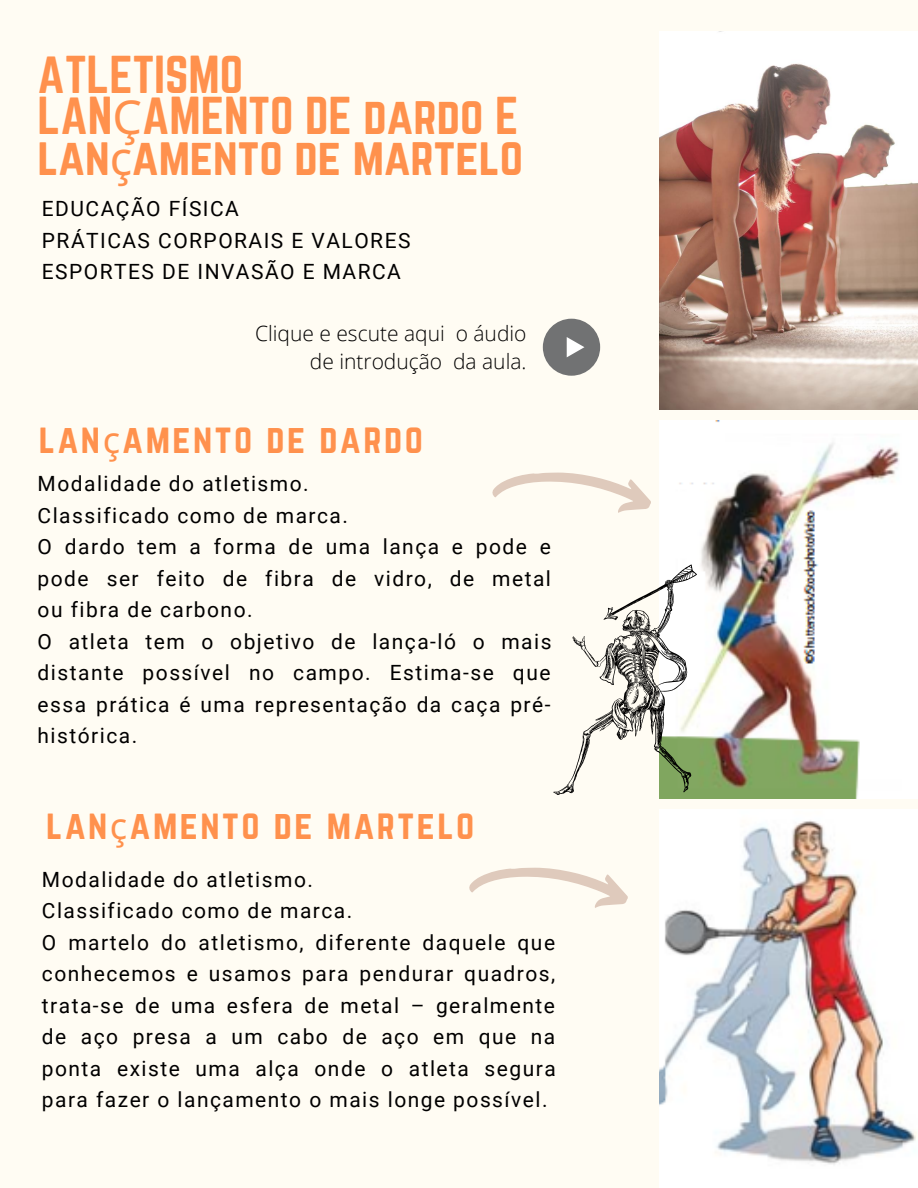
<style>
.page{position:relative;width:918px;height:1188px;background:#fffcf3}
.page>*{position:absolute;margin:0;border:0;box-sizing:border-box;transform-origin:0 0}
.t1{font:46.8px/41px "Norwester";color:#ff914d}
.t2{font:36.3px "Norwester";letter-spacing:.07em;color:#ff914d}
.t3{font:21px/31.5px "Roboto";letter-spacing:.07em;color:#000}
.t4{font:300 21px/28px "Open Sans";color:#000;text-align:right}
.s1{font-family:"Noto Sans"}
</style>
<div class="page">
<div style="left:543px;top:319px;width:57px;height:57px;background:#717273;border-radius:50%"></div>
<svg style="left:567px;top:337px;width:17px;height:20px"></svg>
<img style="left:660px;top:31px;width:258px;height:378px">
<img style="left:660px;top:420px;width:258px;height:378px">
<img style="left:660px;top:810px;width:258px;height:378px">
<svg style="left:492px;top:473px;width:159px;height:40px"></svg>
<svg style="left:469px;top:868px;width:159px;height:40px"></svg>
<svg style="left:553px;top:564px;width:144px;height:231px"></svg>
<h1 class="t1" style="left:38px;top:56px;width:487px">ATLETISMO<br>LAN<span class="s1">Ç</span>AMENTO DE dardo E lan<span class="s1">ç</span>amento de martelo</h1>
<p class="t3" style="left:42px;top:193px;width:370px">EDUCAÇÃO FÍSICA<br>PRÁTICAS CORPORAIS E VALORES<br>ESPORTES DE INVASÃO E MARCA</p>
<p class="t4" style="left:255px;top:319px;width:273px">Clique e escute aqui o áudio de introdução da aula.</p>
<h2 class="t2" style="left:39px;top:421px;width:385px">lan<span class="s1">ç</span>amento de dardo</h2>
<p class="t3" style="left:38px;top:468px;width:515px">Modalidade do atletismo.<br>Classificado como de marca.<br>O dardo tem a forma de uma lança e pode e pode ser feito de fibra de vidro, de metal ou fibra de carbono.<br>O atleta tem o objetivo de lança-ló o mais distante possível no campo. Estima-se que essa prática é uma representação da caça pré&shy;histórica.</p>
<h2 class="t2" style="left:46px;top:807px;width:430px">lan<span class="s1">ç</span>amento de martelo</h2>
<p class="t3" style="left:42px;top:864px;width:515px">Modalidade do atletismo.<br>Classificado como de marca.<br>O martelo do atletismo, diferente daquele que conhecemos e usamos para pendurar quadros, trata-se de uma esfera de metal – geralmente de aço presa a um cabo de aço em que na ponta existe uma alça onde o atleta segura para fazer o lançamento o mais longe possível.</p>
</div>
